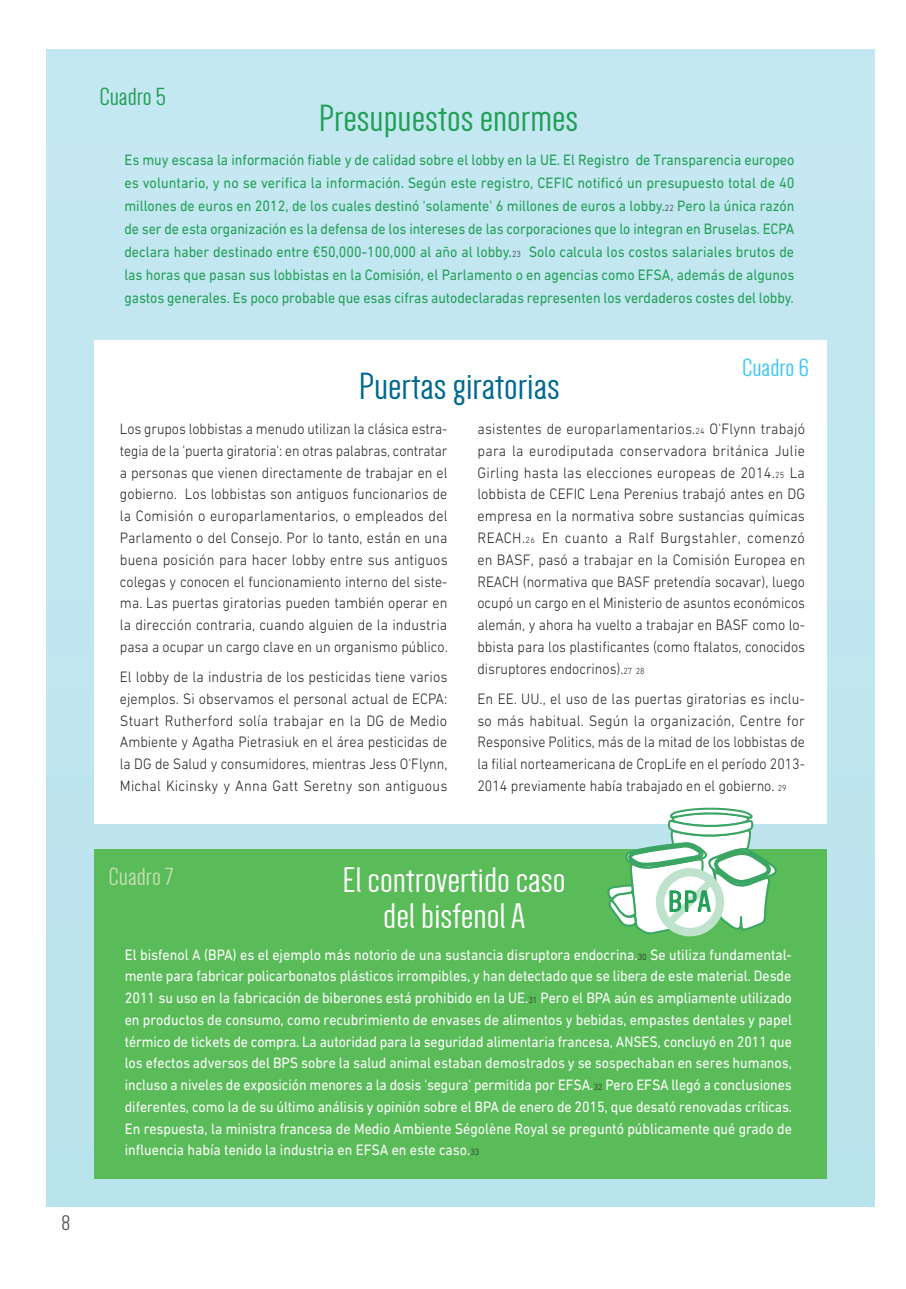
<style>
.page{position:relative;width:906px;height:1289px;background:#fff}
.page>*{position:absolute;margin:0;border:0;box-sizing:border-box;transform-origin:0 0}
.t1{font:39px "Dense";color:#219f57;scale:1.2 1}
.t2{font:39px "Dense";color:#006991;scale:1.2 1}
.t3{font:36.75px/35.4px "Dense";color:#fff;text-align:center;scale:1.2 1}
.t4{font:30px "Dense";color:#219f57;scale:1.35 1}
.t5{font:25.5px "Dense";color:#40c7f4;scale:1.2 1}
.t6{font:25.5px "Dense";color:#c2dfb2;scale:1.2 1}
.t7{font:25.5px "Dense";color:#219f57;scale:1.2 1}
.t8{font:21.75px "Dense";color:#57585a;scale:1.2 1}
.t9{font:300 15.3px/21.8px "DIN Next W1 G";color:#231f20;text-align:justify;scale:.94 1}
.t10{font:15.3px/21.8px "DIN Next W1 G";color:#fff;text-align:justify;scale:.92 1}
.t11{font:15.3px/23px "DIN Next W1 G";letter-spacing:-.005em;color:#219f57;text-align:justify;scale:.92 1}
.t12{font:300 15.3px/21.8px "DIN Next W1 G";color:#231f20;text-align:justify;scale:.92 1}
.s1{font-weight:300;font-size:9px;color:#231f20}
.s2{font-size:9px}
</style>
<div class="page">
<div style="left:46px;top:50px;width:828px;height:1155px;background:#c3e7f1"></div>
<div style="left:94px;top:849px;width:732px;height:329px;background:#5abb59"></div>
<div style="left:94px;top:341px;width:732px;height:483px;background:#fff"></div>
<svg style="left:607px;top:807px;width:170px;height:129px"></svg>
<h3 class="t8" style="left:61px;top:1212px;width:9px">8</h3>
<h3 class="t7" style="left:99px;top:84px;width:57px">Cuadro 5</h3>
<h1 class="t1" style="left:319px;top:99px;width:218px">Presupuestos enormes</h1>
<p class="t11" style="left:124px;top:148px;width:730px">Es muy escasa la información fiable y de calidad sobre el lobby en la UE. El Registro de Transparencia europeo es voluntario, y no se verifica la información. Según este registro, CEFIC notificó un presupuesto total de 40 millones de euros en 2012, de los cuales destinó 'solamente' 6 millones de euros a lobby.<span class="s1">22</span> Pero la única razón de ser de esta organización es la defensa de los intereses de las corporaciones que lo integran en Bruselas. ECPA declara haber destinado entre €50,000-100,000 al año al lobby.<span class="s1">23</span> Solo calcula los costos salariales brutos de las horas que pasan sus lobbistas en la Comisión, el Parlamento o en agencias como EFSA, además de algunos gastos generales. Es poco probable que esas cifras autodeclaradas representen los verdaderos costes del lobby.</p>
<h1 class="t2" style="left:359px;top:366px;width:169px">Puertas giratorias</h1>
<h3 class="t5" style="left:742px;top:355px;width:57px">Cuadro 6</h3>
<p class="t12" style="left:120px;top:418px;width:358px">Los grupos lobbistas a menudo utilizan la clásica estra&shy;tegia de la 'puerta giratoria': en otras palabras, contratar a personas que vienen directamente de trabajar en el gobierno. Los lobbistas son antiguos funcionarios de la Comisión o europarlamentarios, o empleados del Parlamento o del Consejo. Por lo tanto, están en una buena posición para hacer lobby entre sus antiguos colegas y conocen el funcionamiento interno del siste&shy;ma. Las puertas giratorias pueden también operar en la dirección contraria, cuando alguien de la industria pasa a ocupar un cargo clave en un organismo público.</p>
<p class="t9" style="left:120px;top:665px;width:350px">El lobby de la industria de los pesticidas tiene varios ejemplos. Si observamos el personal actual de ECPA:<br>Stuart Rutherford solía trabajar en la DG de Medio Ambiente y Agatha Pietrasiuk en el área pesticidas de la DG de Salud y consumidores, mientras Jess O'Flynn, Michal Kicinsky y Anna Gatt Seretny son antiguous</p>
<p class="t9" style="left:477px;top:418px;width:350px">asistentes de europarlamentarios.<span class="s2">24</span> O'Flynn trabajó para la eurodiputada conservadora británica Julie Girling hasta las elecciones europeas de 2014.<span class="s2">25</span> La lobbista de CEFIC Lena Perenius trabajó antes en DG empresa en la normativa sobre sustancias químicas REACH.<span class="s2">26</span> En cuanto a Ralf Burgstahler, comenzó en BASF, pasó a trabajar en la Comisión Europea en REACH (normativa que BASF pretendía socavar), luego ocupó un cargo en el Ministerio de asuntos económicos alemán, y ahora ha vuelto a trabajar en BASF como lo&shy;bbista para los plastificantes (como ftalatos, conocidos disruptores endocrinos).<span class="s2">27 28</span></p>
<p class="t9" style="left:477px;top:687px;width:350px">En EE. UU., el uso de las puertas giratorias es inclu&shy;so más habitual. Según la organización, Centre for Responsive Politics, más de la mitad de los lobbistas de la filial norteamericana de CropLife en el período 2013- 2014 previamente había trabajado en el gobierno. <span class="s2">29</span></p>
<h3 class="t6" style="left:108px;top:863px;width:56px">Cuadro 7</h3>
<h2 class="t3" style="left:342px;top:862px;width:188px">El controvertido caso del bisfenol A</h2>
<h3 class="t4" style="left:668px;top:886px;width:33px">BPA</h3>
<p class="t10" style="left:125px;top:943px;width:727px">El bisfenol A (BPA) es el ejemplo más notorio de una sustancia disruptora endocrina.<span class="s1">30</span> Se utiliza fundamental&shy;mente para fabricar policarbonatos plásticos irrompibles, y han detectado que se libera de este material. Desde 2011 su uso en la fabricación de biberones está prohibido en la UE.<span class="s1">31</span> Pero el BPA aún es ampliamente utilizado en productos de consumo, como recubrimiento de envases de alimentos y bebidas, empastes dentales y papel térmico de tickets de compra. La autoridad para la seguridad alimentaria francesa, ANSES, concluyó en 2011 que los efectos adversos del BPS sobre la salud animal estaban demostrados y se sospechaban en seres humanos, incluso a niveles de exposición menores a la dosis 'segura' permitida por EFSA.<span class="s1">32</span> Pero EFSA llegó a conclusiones diferentes, como la de su último análisis y opinión sobre el BPA de enero de 2015, que desató renovadas críticas.<br>En respuesta, la ministra francesa de Medio Ambiente Ségolène Royal se preguntó públicamente qué grado de influencia había tenido la industria en EFSA en este caso.<span class="s1">33</span></p>
</div>
